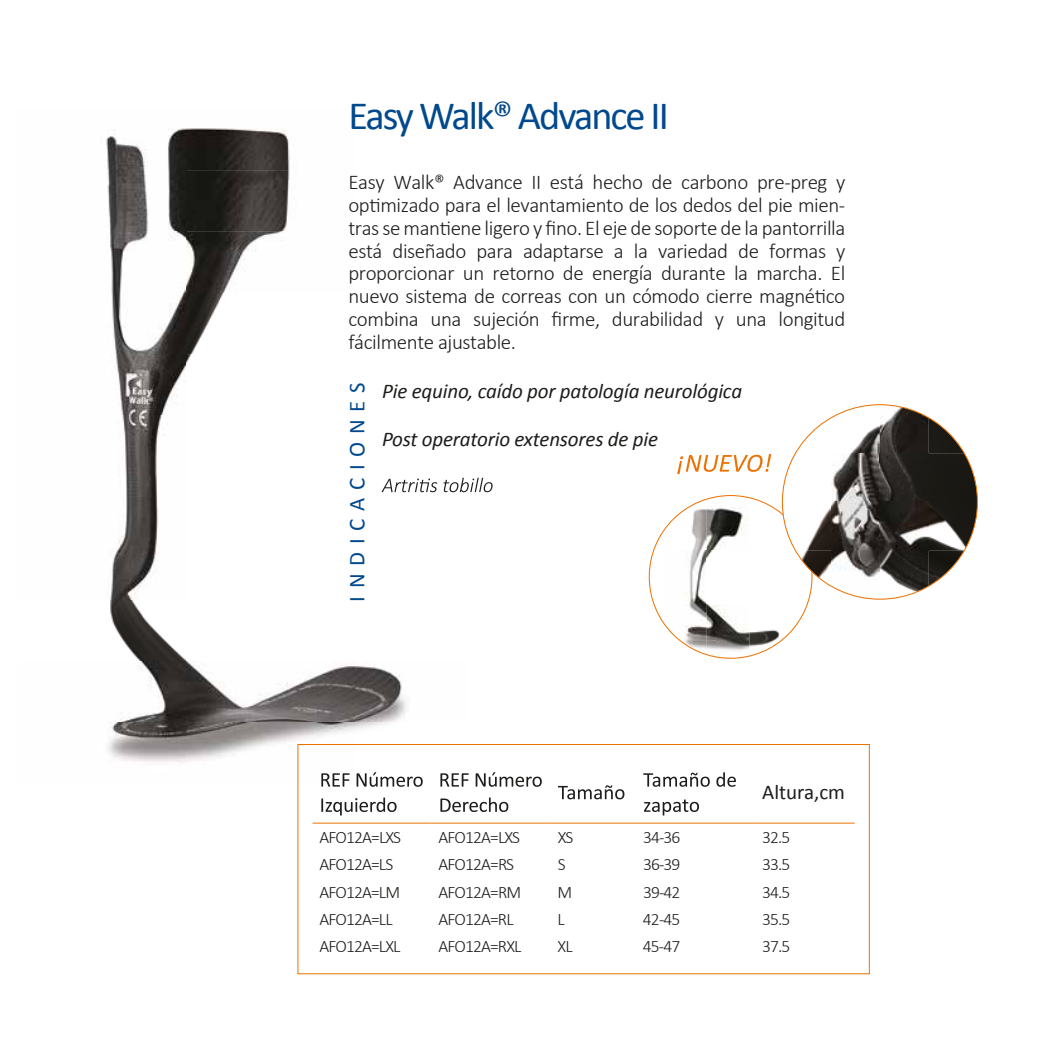
<style>
.page{position:relative;width:1042px;height:1042px;background:#fff}
.page>*{position:absolute;margin:0;border:0;box-sizing:border-box;transform-origin:0 0}
.t1{font:40.25px "Calibri";letter-spacing:-.05em;color:#00498d}
.t2{font:22.75px "Calibri";letter-spacing:.34em;color:#00498d}
.t3{font:300 21px/22.8px "Calibri";letter-spacing:-.02em;color:#1d1d1b;text-align:justify}
.t4{font:italic 21px "Calibri";letter-spacing:-.01em;color:#1d1d1b}
.t5{font:21px "Calibri";color:#1d1d1b}
.t6{font:300 17.5px "Calibri";letter-spacing:-.05em;color:#1d1d1b}
</style>
<div class="page">
<img style="left:106px;top:128px;width:184px;height:472px">
<img style="left:108px;top:600px;width:298px;height:184px">
<svg style="left:649px;top:495px;width:163px;height:164px"></svg>
<img style="left:795px;top:418px;width:36px;height:35px">
<img style="left:831px;top:405px;width:97px;height:48px">
<img style="left:928px;top:418px;width:36px;height:35px">
<img style="left:782px;top:453px;width:195px;height:98px">
<img style="left:795px;top:550px;width:36px;height:36px">
<img style="left:831px;top:550px;width:97px;height:49px">
<img style="left:928px;top:550px;width:36px;height:36px">
<svg style="left:381px;top:478px;width:111px;height:14px"></svg>
<svg style="left:677px;top:454px;width:94px;height:20px"></svg>
<div style="left:298px;top:744px;width:571px;height:230px;border:1px solid #ee7203"></div>
<hr style="left:313px;top:823px;width:119px;height:1px;background:#ee7203">
<hr style="left:432px;top:823px;width:119px;height:1px;background:#ee7203">
<hr style="left:551px;top:823px;width:85px;height:1px;background:#ee7203">
<hr style="left:636px;top:823px;width:119px;height:1px;background:#ee7203">
<hr style="left:755px;top:823px;width:99px;height:1px;background:#ee7203">
<svg style="left:321px;top:772px;width:102px;height:15px"></svg>
<svg style="left:321px;top:797px;width:75px;height:18px"></svg>
<svg style="left:440px;top:772px;width:102px;height:15px"></svg>
<svg style="left:440px;top:797px;width:68px;height:15px"></svg>
<svg style="left:558px;top:785px;width:66px;height:14px"></svg>
<svg style="left:643px;top:772px;width:93px;height:15px"></svg>
<svg style="left:644px;top:799px;width:55px;height:16px"></svg>
<h1 class="t1" style="left:348px;top:91px;width:322px">Easy Walk® Advance II</h1>
<p class="t3" style="left:348px;top:170px;width:498px">Easy Walk® Advance II está hecho de carbono pre-preg y optimizado para el levantamiento de los dedos del pie mien&shy;tras se mantiene ligero y fino. El eje de soporte de la pantorrilla está diseñado para adaptarse a la variedad de formas y proporcionar un retorno de energía durante la marcha. El nuevo sistema de correas con un cómodo cierre magnético combina una sujeción firme, durabilidad y una longitud fácilmente ajustable.</p>
<p class="t2" style="left:342px;top:601px;width:220px;rotate:-90deg">INDICACIONES</p>
<p class="t4" style="left:382px;top:377px;width:362px">Pie equino, caído por patología neurológica</p>
<p class="t4" style="left:382px;top:424px;width:278px">Post operatorio extensores de pie</p>
<p class="t5" style="left:762px;top:779px;width:84px">Altura,cm</p>
<p class="t6" style="left:320px;top:826px;width:83px">AFO12A=LXS</p>
<p class="t6" style="left:439px;top:826px;width:83px">AFO12A=LXS</p>
<p class="t6" style="left:558px;top:826px;width:17px">XS</p>
<p class="t6" style="left:643px;top:826px;width:39px">34-36</p>
<p class="t6" style="left:762px;top:826px;width:30px">32.5</p>
<p class="t6" style="left:319px;top:854px;width:75px">AFO12A=LS</p>
<p class="t6" style="left:439px;top:854px;width:77px">AFO12A=RS</p>
<p class="t6" style="left:558px;top:854px;width:9px">S</p>
<p class="t6" style="left:643px;top:854px;width:39px">36-39</p>
<p class="t6" style="left:762px;top:854px;width:30px">33.5</p>
<p class="t6" style="left:319px;top:881px;width:82px">AFO12A=LM</p>
<p class="t6" style="left:438px;top:881px;width:84px">AFO12A=RM</p>
<p class="t6" style="left:558px;top:881px;width:16px">M</p>
<p class="t6" style="left:643px;top:881px;width:39px">39-42</p>
<p class="t6" style="left:762px;top:881px;width:30px">34.5</p>
<p class="t6" style="left:319px;top:908px;width:75px">AFO12A=LL</p>
<p class="t6" style="left:438px;top:908px;width:77px">AFO12A=RL</p>
<p class="t6" style="left:557px;top:908px;width:9px">L</p>
<p class="t6" style="left:643px;top:908px;width:39px">42-45</p>
<p class="t6" style="left:762px;top:908px;width:30px">35.5</p>
<p class="t6" style="left:319px;top:935px;width:83px">AFO12A=LXL</p>
<p class="t6" style="left:438px;top:935px;width:85px">AFO12A=RXL</p>
<p class="t6" style="left:557px;top:935px;width:17px">XL</p>
<p class="t6" style="left:643px;top:935px;width:39px">45-47</p>
<p class="t6" style="left:762px;top:935px;width:30px">37.5</p>
</div>
